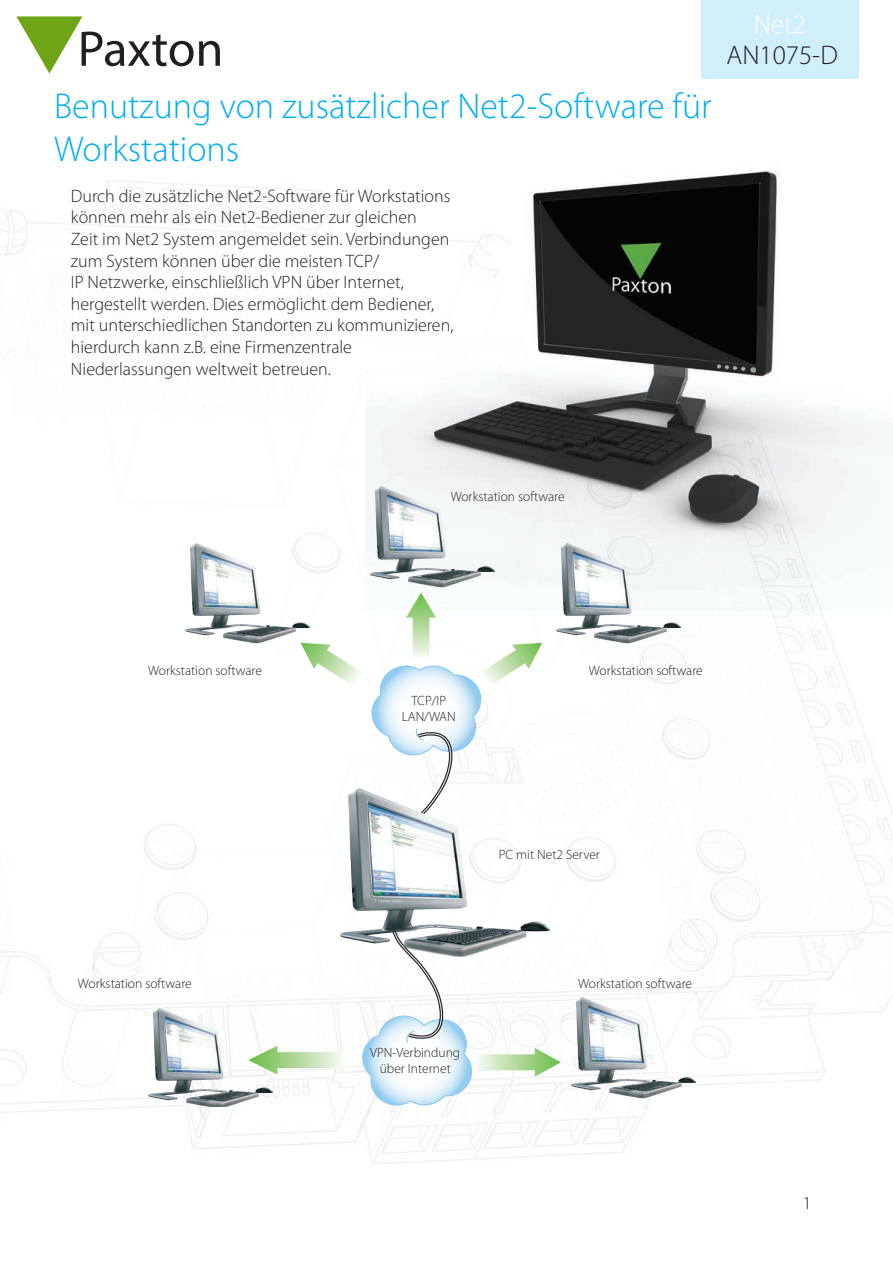
<style>
.page{position:relative;width:893px;height:1263px;background:#fff}
.page>*{position:absolute;margin:0;border:0;box-sizing:border-box;transform-origin:0 0}
.AN_Title{font:300 36px/43.2px "Myriad Pro";color:#00aeef}
.AN_Title-2{font:300 27px "Myriad Pro";color:#231f20}
.AN_Title-3{font:300 27px "Myriad Pro";color:#fff}
.Text_-_with_AN{font:300 18px/21.6px "Myriad Pro";color:#231f20}
.Text_9pt{font:300 13.5px "Myriad Pro";color:#231f20}
.Text_9pt_center{font:300 13.5px/16.2px "Myriad Pro";color:#231f20;text-align:center}
</style>
<div class="page">
<svg style="left:16px;top:16px;width:204px;height:58px"></svg>
<img style="left:0;top:180px;width:893px;height:984px">
<img style="left:365px;top:170px;width:527px;height:440px">
<img style="left:571px;top:998px;width:124px;height:100px">
<img style="left:186px;top:543px;width:124px;height:101px">
<img style="left:371px;top:487px;width:124px;height:100px">
<img style="left:556px;top:543px;width:124px;height:101px">
<img style="left:148px;top:1008px;width:124px;height:98px">
<svg style="left:248px;top:593px;width:313px;height:512px"></svg>
<div style="left:702px;top:0;width:157px;height:79px;background:#cfeffb"></div>
<p class="AN_Title" style="left:54px;top:84px;width:659px">Benutzung von zusätzlicher Net2-Software für<br>Workstations</p>
<p class="Text_-_with_AN" style="left:71px;top:185px;width:381px">Durch die zusätzliche Net2-Software für Workstations können mehr als ein Net2-Bediener zur gleichen</p>
<p class="Text_-_with_AN" style="left:71px;top:228px;width:380px">Zeit im Net2 System angemeldet sein. Verbindungen zum System können über die meisten TCP/</p>
<p class="Text_-_with_AN" style="left:71px;top:271px;width:365px">IP Netzwerke, einschließlich VPN über Internet, hergestellt werden. Dies ermöglicht dem Bediener,</p>
<p class="Text_-_with_AN" style="left:71px;top:314px;width:384px">mit unterschiedlichen Standorten zu kommunizieren, hierdurch kann z.B. eine Firmenzentrale</p>
<p class="Text_-_with_AN" style="left:71px;top:358px;width:262px">Niederlassungen weltweit betreuen.</p>
<p class="AN_Title-3" style="left:754px;top:8px;width:53px">Net2</p>
<p class="AN_Title-2" style="left:726px;top:39px;width:113px">AN1075-D</p>
<p class="Text_9pt" style="left:451px;top:489px;width:115px">Workstation software</p>
<p class="Text_9pt" style="left:148px;top:663px;width:115px">Workstation software</p>
<p class="Text_9pt" style="left:589px;top:663px;width:115px">Workstation software</p>
<p class="Text_9pt_center" style="left:411px;top:692px;width:36px">TCP/IP</p>
<p class="Text_9pt_center" style="left:402px;top:708px;width:56px">LAN/WAN</p>
<p class="Text_9pt_center" style="left:499px;top:846px;width:103px">PC mit Net2 Server</p>
<p class="Text_9pt" style="left:78px;top:975px;width:115px">Workstation software</p>
<p class="Text_9pt" style="left:578px;top:975px;width:115px">Workstation software</p>
<p class="Text_9pt_center" style="left:370px;top:1044px;width:91px">VPN-Verbindung über Internet</p>
<p class="Text_-_with_AN" style="left:803px;top:1192px;width:10px">1</p>
</div>
